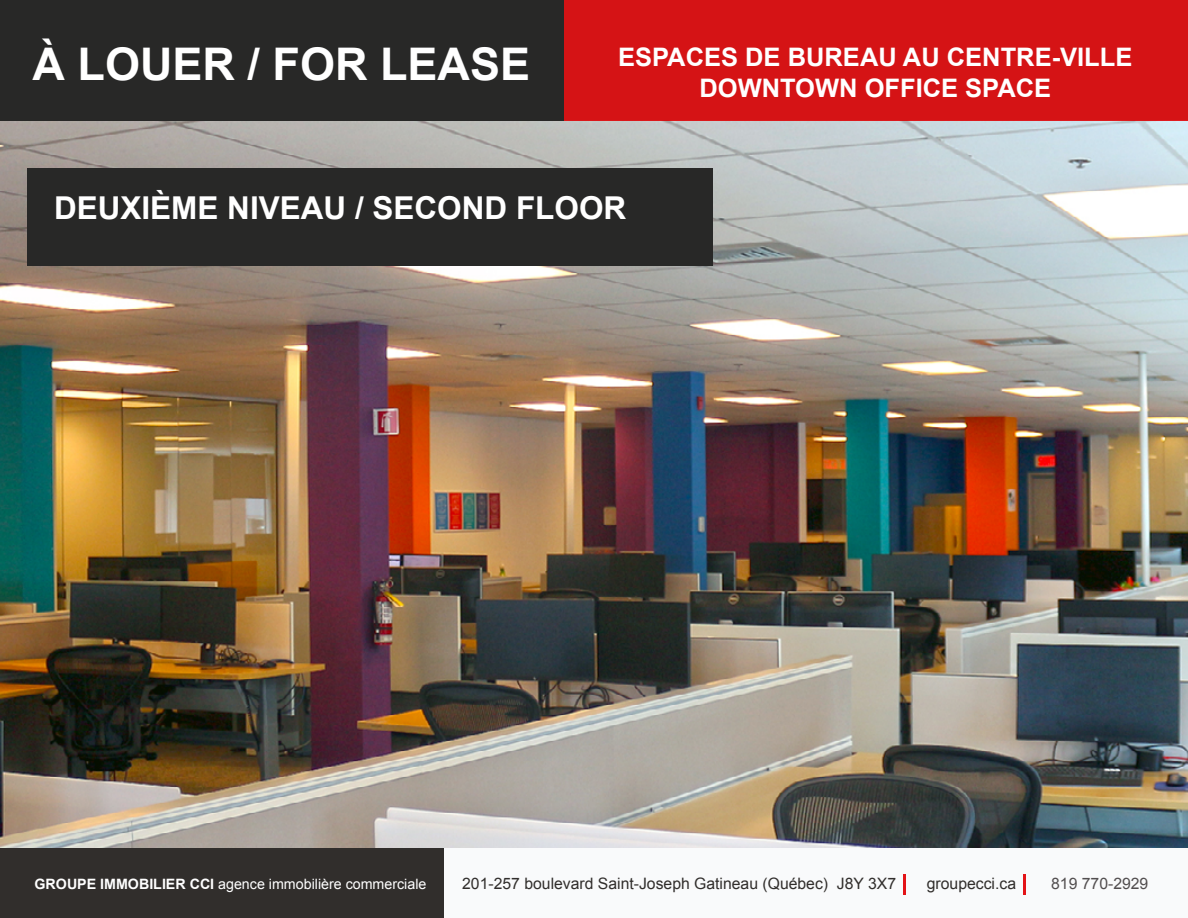
<style>
.page{position:relative;width:1188px;height:918px;background:#fff}
.page>*{position:absolute;margin:0;border:0;box-sizing:border-box;transform-origin:0 0}
.t1{font:700 45px "Arial";color:#fff}
.t2{font:700 31.5px "Arial";color:#fff}
.t3{font:700 25.5px/30.6px "Arial";color:#fff;text-align:center}
.t4{font:15.75px "Arial";color:#312e2c}
.t5{font:15.75px "Arial";color:#524e4f}
.t6{font:14.25px "Arial";color:#fff}
.s1{font-weight:700}
</style>
<div class="page">
<img style="left:0;top:121px;width:1188px;height:728px">
<div style="left:540px;top:0;width:648px;height:121px;background:#d51315"></div>
<div style="left:0;top:0;width:563px;height:121px;background:#282827"></div>
<div style="left:0;top:849px;width:1188px;height:69px;background:#312e2c"></div>
<div style="left:444px;top:849px;width:744px;height:69px;background:#f9fafb"></div>
<hr style="left:903px;top:874px;width:3px;height:21px;background:#e31317">
<hr style="left:1023px;top:874px;width:2px;height:21px;background:#e31317">
<div style="left:27px;top:168px;width:686px;height:98px;background:#282827"></div>
<h1 class="t1" style="left:33px;top:35px;width:499px">À LOUER / FOR LEASE</h1>
<h3 class="t3" style="left:618px;top:43px;width:516px">ESPACES DE BUREAU AU CENTRE-VILLE<br>DOWNTOWN OFFICE SPACE</h3>
<h2 class="t2" style="left:54px;top:187px;width:574px">DEUXIÈME NIVEAU / SECOND FLOOR</h2>
<p class="t6" style="left:35px;top:875px;width:393px"><span class="s1">GROUPE IMMOBILIER CCI</span> agence immobilière commerciale</p>
<p class="t4" style="left:462px;top:873px;width:435px">201-257 boulevard Saint-Joseph Gatineau (Québec) J8Y 3X7</p>
<p class="t4" style="left:927px;top:873px;width:91px">groupecci.ca</p>
<p class="t5" style="left:1051px;top:873px;width:99px">819 770-2929</p>
</div>
